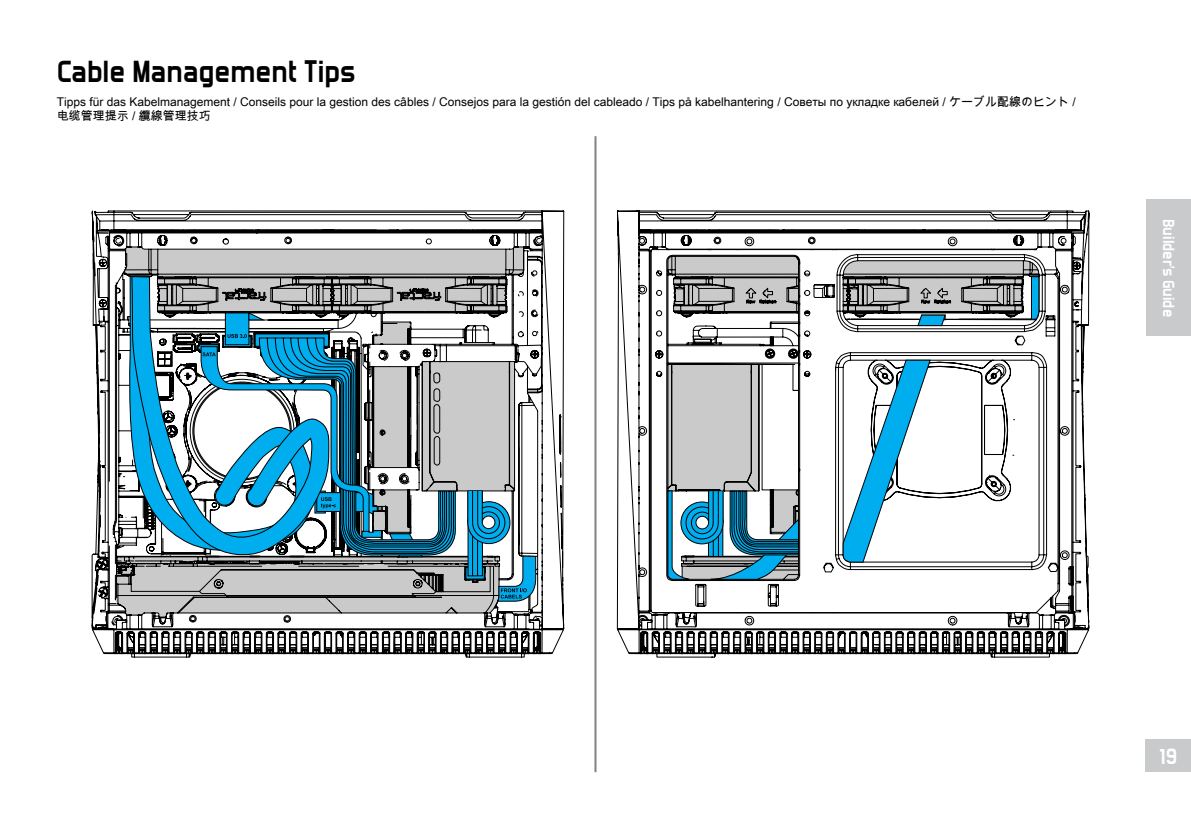
<style>
.page{position:relative;width:1191px;height:840px;background:#fff}
.page>*{position:absolute;margin:0;border:0;box-sizing:border-box;transform-origin:0 0}
.t1{font:700 34px "Forgotten Futurist";color:#000}
.t2{font:700 24px "Forgotten Futurist";color:#fff}
.t3{font:700 18px "Forgotten Futurist";color:#fff}
.t4{font:12px/14.4px "Arial Unicode MS";color:#000}
</style>
<div class="page">
<div style="left:1145px;top:739px;width:46px;height:32px;background:#c9cacc"></div>
<hr style="left:594px;top:136px;width:2px;height:635px;background:#808285">
<div style="left:1146px;top:199px;width:45px;height:137px;background:#c9cacc"></div>
<svg style="left:616px;top:210px;width:474px;height:448px"></svg>
<svg style="left:843px;top:260px;width:196px;height:66px"></svg>
<svg style="left:842px;top:359px;width:88px;height:203px"></svg>
<svg style="left:667px;top:365px;width:132px;height:214px"></svg>
<svg style="left:681px;top:501px;width:42px;height:42px"></svg>
<div style="left:680px;top:501px;width:43px;height:42px;border:1px solid #000;border-radius:50%"></div>
<svg style="left:686px;top:506px;width:32px;height:32px"></svg>
<div style="left:686px;top:506px;width:32px;height:33px;border:1px solid #000;border-radius:50%"></div>
<svg style="left:691px;top:512px;width:22px;height:21px"></svg>
<div style="left:691px;top:511px;width:22px;height:22px;border:1px solid #000;border-radius:50%"></div>
<div style="left:696px;top:516px;width:12px;height:12px;background:#fff;border-radius:50%"></div>
<div style="left:695px;top:516px;width:14px;height:13px;border:1px solid #000;border-radius:50%"></div>
<svg style="left:709px;top:491px;width:13px;height:31px"></svg>
<hr style="left:718px;top:491px;width:1px;height:31px;background:#000">
<hr style="left:722px;top:491px;width:1px;height:31px;background:#000">
<hr style="left:713px;top:491px;width:1px;height:31px;background:#000">
<hr style="left:708px;top:491px;width:1px;height:31px;background:#000">
<svg style="left:91px;top:210px;width:474px;height:448px"></svg>
<svg style="left:115px;top:236px;width:421px;height:386px"></svg>
<svg style="left:468px;top:501px;width:42px;height:42px"></svg>
<div style="left:467px;top:501px;width:43px;height:42px;border:1px solid #000;border-radius:50%"></div>
<svg style="left:472px;top:506px;width:33px;height:32px"></svg>
<div style="left:472px;top:506px;width:33px;height:32px;border:1px solid #000;border-radius:50%"></div>
<svg style="left:478px;top:511px;width:21px;height:22px"></svg>
<div style="left:477px;top:511px;width:22px;height:22px;border:1px solid #000;border-radius:50%"></div>
<div style="left:482px;top:515px;width:13px;height:13px;background:#fff;border-radius:50%"></div>
<div style="left:482px;top:515px;width:13px;height:13px;border:1px solid #000;border-radius:50%"></div>
<svg style="left:468px;top:490px;width:14px;height:32px"></svg>
<hr style="left:472px;top:490px;width:1px;height:32px;background:#000">
<hr style="left:467px;top:490px;width:1px;height:32px;background:#000">
<hr style="left:477px;top:490px;width:1px;height:32px;background:#000">
<hr style="left:482px;top:490px;width:1px;height:32px;background:#000">
<h1 class="t1" style="left:57px;top:54px;width:301px">Cable Management Tips</h1>
<p class="t4" style="left:57px;top:94px;width:1020px">Tipps für das Kabelmanagement / Conseils pour la gestion des câbles / Consejos para la gestión del cableado / Tips på kabelhantering / Советы по укладке кабелей / ケーブル配線のヒント /电缆管理提示 / 纜線管理技巧</p>
<h3 class="t3" style="left:1178px;top:218px;width:100px;rotate:90deg">Builder’s Guide</h3>
<h2 class="t2" style="left:1159px;top:743px;width:19px">19</h2>
</div>
